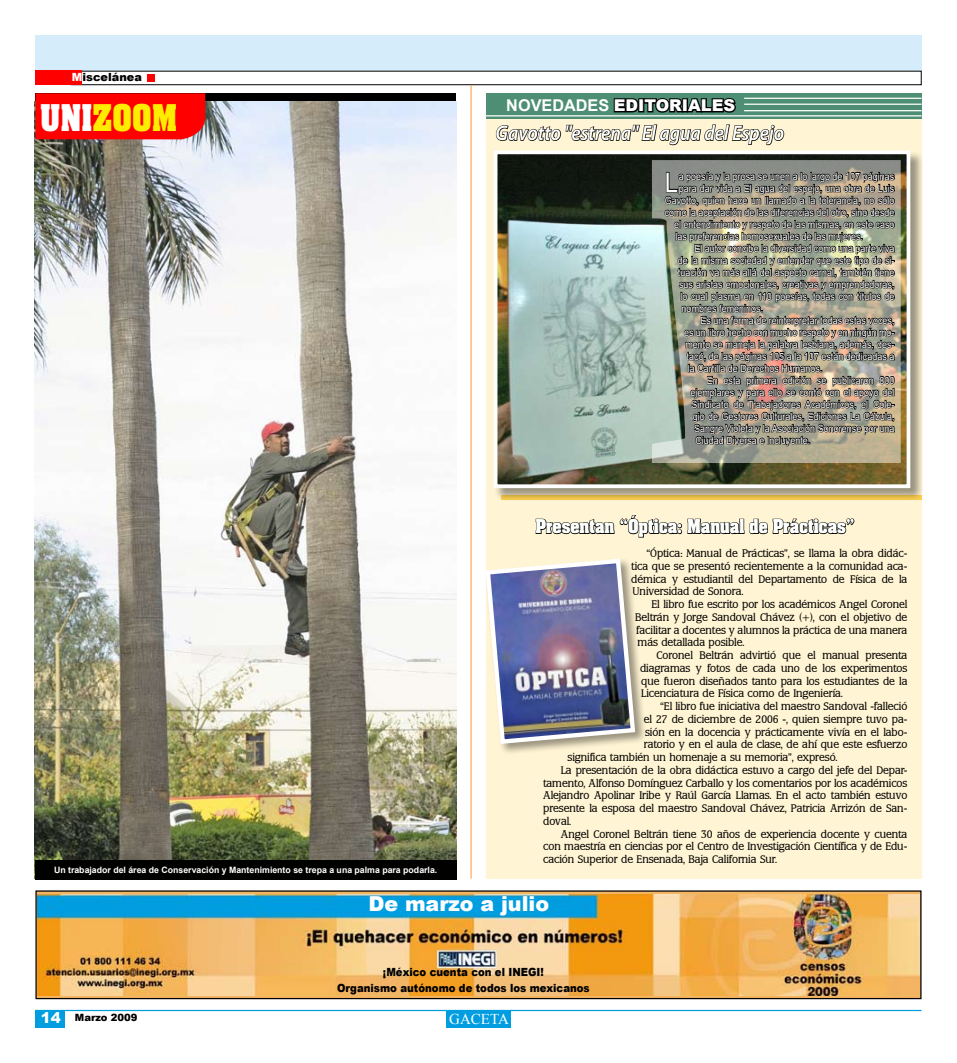
<style>
.page{position:relative;width:957px;height:1063px;background:#fff}
.page>*{position:absolute;margin:0;border:0;box-sizing:border-box;transform-origin:0 0}
.t1{font:31.25px "Aardvark";color:#ffed00;scale:.87 1}
.t2{font:26.75px "Arial";color:#fff;scale:.9 1}
.t3{font:italic 600 21.25px "Myriad Pro";color:#fdfffd;scale:.9 1}
.t4{font:900 20.62px "Arial";color:#fff}
.t5{font:16.25px "Aardvark";color:#fdfffd;scale:.9 1}
.t6{font:900 16.25px "Arial";color:#fff}
.t7{font:15px "Times New Roman";color:#fff}
.t8{font:900 11.25px/15.9px "Arial";color:#000;text-align:center;scale:.9 1}
.t9{font:900 11.25px "Arial";color:#000}
.t10{font:10.62px/12.8px "Marlon Book DB Normal";color:#000;text-align:justify}
.t11{font:10px "Arial";color:#fff;scale:.9 1}
.t12{font:10px "Arial MT Black";color:#000}
.t13{font:700 8.75px "Arial";color:#fff}
.s1{color:#fff}
.s2{font-weight:700}
.s3{font-family:"Arial";font-weight:900;font-size:15px;color:#fff}
</style>
<div class="page">
<div style="left:35px;top:35px;width:886px;height:36px;background:#d5edfa"></div>
<div style="left:71px;top:71px;width:850px;height:14px;border:1px solid #000"></div>
<div style="left:35px;top:71px;width:47px;height:14px;background:#f00"></div>
<div style="left:148px;top:75px;width:7px;height:7px;background:#f00"></div>
<hr style="left:35px;top:1010px;width:886px;height:1px;background:#009ee0">
<div style="left:446px;top:1010px;width:65px;height:18px;background:#009ee0"></div>
<div style="left:35px;top:1010px;width:30px;height:18px;background:#009ee0"></div>
<svg style="left:73px;top:999px;width:67px;height:13px"></svg>
<img style="left:34px;top:101px;width:423px;height:778px">
<div style="left:35px;top:93px;width:421px;height:7px;background:#000"></div>
<div style="left:35px;top:93px;width:170px;height:46px;background:#f00"></div>
<div style="left:485px;top:119px;width:436px;height:760px;background:#fff4d3"></div>
<div style="left:485px;top:93px;width:436px;height:25px;background:#4d8e74"></div>
<svg style="left:613px;top:98px;width:123px;height:15px;background:#12221c"></svg>
<hr style="left:485px;top:115px;width:436px;height:2px;background:#fff">
<hr style="left:744px;top:110px;width:177px;height:1px;background:#fff">
<hr style="left:744px;top:104px;width:177px;height:1px;background:#fff">
<hr style="left:744px;top:98px;width:177px;height:1px;background:#fff">
<div style="left:484px;top:557px;width:162px;height:198px;background:#000;opacity:.4"></div>
<img style="left:484px;top:556px;width:153px;height:190px">
<hr style="left:470px;top:85px;width:2px;height:794px;background:#ffae5b">
<svg style="left:37px;top:892px;width:882px;height:105px;background:#f2b561"></svg>
<div style="left:35px;top:890px;width:886px;height:109px;border:1px solid #000"></div>
<img style="left:37px;top:894px;width:882px;height:101px">
<svg style="left:535px;top:515px;width:320px;height:23px"></svg>
<svg style="left:495px;top:124px;width:290px;height:22px"></svg>
<div style="left:35px;top:860px;width:421px;height:20px;background:#010200"></div>
<div style="left:494px;top:151px;width:430px;height:351px;background:#000;opacity:.4"></div>
<img style="left:499px;top:155px;width:406px;height:328px">
<div style="left:494px;top:150px;width:416px;height:338px;border:4px solid #fff"></div>
<svg style="left:652px;top:160px;width:248px;height:303px;background:#abafa1"></svg>
<img style="left:663px;top:167px;width:233px;height:281px">
<p class="t9" style="left:72px;top:69px;width:72px"><span class="s1">M</span>iscelánea</p>
<h1 class="t1" style="left:40px;top:95px;width:159px"><span class="s1">UNI</span>ZOOM</h1>
<h3 class="t6" style="left:506px;top:94px;width:230px"><span class="s2">NOVEDADES</span> EDITORIALES</h3>
<h3 class="t3" style="left:495px;top:120px;width:322px">Gavotto ''estrena'' El agua del Espejo</h3>
<h2 class="t2" style="left:665px;top:165px;width:16px">L</h2>
<p class="t11" style="left:678px;top:170px;width:241px">a poesía y la prosa se unen a lo largo de 107 páginas</p>
<p class="t11" style="left:678px;top:182px;width:241px">para dar vida a El agua del espejo, una obra de Luis</p>
<p class="t11" style="left:665px;top:194px;width:257px">Gavotto, quien hace un llamado a la tolerancia, no sólo</p>
<p class="t11" style="left:665px;top:206px;width:257px">como la aceptación de las diferencias del otro, sino desde</p>
<p class="t11" style="left:674px;top:218px;width:246px">el entendimiento y respeto de las mismas, en este caso</p>
<p class="t11" style="left:675px;top:230px;width:210px">las preferencias homosexuales de las mujeres.</p>
<p class="t11" style="left:694px;top:242px;width:224px">El autor concibe la diversidad como una parte viva</p>
<p class="t11" style="left:678px;top:254px;width:242px">de la misma sociedad y entender que este tipo de si-</p>
<p class="t11" style="left:678px;top:266px;width:242px">tuación va más allá del aspecto carnal, también tiene</p>
<p class="t11" style="left:679px;top:278px;width:241px">sus aristas emocionales, creativas y emprendedoras,</p>
<p class="t11" style="left:680px;top:290px;width:239px">lo cual plasma en 110 poesías, todas con títulos de</p>
<p class="t11" style="left:681px;top:302px;width:92px">nombres femeninos.</p>
<p class="t11" style="left:700px;top:314px;width:217px">Es una forma de reinterpretar todas estas voces,</p>
<p class="t11" style="left:684px;top:326px;width:235px">es un libro hecho con mucho respeto y en ningún mo-</p>
<p class="t11" style="left:685px;top:338px;width:234px">mento se maneja la palabra lesbiana, además, des-</p>
<p class="t11" style="left:686px;top:350px;width:232px">tacó, de las páginas 105 a la 107 están dedicadas a</p>
<p class="t11" style="left:688px;top:362px;width:151px">la Cartilla de Derechos Humanos.</p>
<p class="t11" style="left:707px;top:374px;width:210px">En esta primera edición se publicaron 800</p>
<p class="t11" style="left:690px;top:386px;width:228px">ejemplares y para ello se contó con el apoyo del</p>
<p class="t11" style="left:691px;top:398px;width:227px">Sindicato de Trabajadores Académicos, el Cole-</p>
<p class="t11" style="left:693px;top:410px;width:225px">gio de Gestores Culturales, Ediciones La Cábula,</p>
<p class="t11" style="left:694px;top:422px;width:224px">Sangre Violeta y la Asociación Sonorense por una</p>
<p class="t11" style="left:695px;top:434px;width:129px">Ciudad Diversa e Incluyente.</p>
<p class="t13" style="left:54px;top:864px;width:385px">Un trabajador del área de Conservación y Mantenimiento se trepa a una palma para podarla.</p>
<h3 class="t5" style="left:535px;top:515px;width:356px">Presentan “Óptica: Manual de Prácticas”</h3>
<p class="t10" style="left:631px;top:547px;width:277px;text-indent:15px">“Óptica: Manual de Prácticas”, se llama la obra didác&shy;tica que se presentó recientemente a la comunidad aca&shy;démica y estudiantil del Departamento de Física de la Universidad de Sonora.</p>
<p class="t10" style="left:635px;top:598px;width:274px;text-indent:16px">El libro fue escrito por los académicos Angel Coronel Beltrán y Jorge Sandoval Chávez (+), con el objetivo de facilitar a docentes y alumnos la práctica de una manera más detallada posible.</p>
<p class="t10" style="left:640px;top:649px;width:269px;text-indent:16px">Coronel Beltrán advirtió que el manual presenta diagramas y fotos de cada uno de los experimentos que fueron diseñados tanto para los estudiantes de la Licenciatura de Física como de Ingeniería.</p>
<p class="t10" style="left:660px;top:700px;width:248px">“El libro fue iniciativa del maestro Sandoval -falleció</p>
<p class="t10" style="left:644px;top:713px;width:265px">el 27 de diciembre de 2006 -, quien siempre tuvo pa-</p>
<p class="t10" style="left:645px;top:726px;width:264px">sión en la docencia y prácticamente vivía en el labo-</p>
<p class="t10" style="left:644px;top:738px;width:265px">ratorio y en el aula de clase, de ahí que este esfuerzo</p>
<p class="t10" style="left:567px;top:751px;width:271px">significa también un homenaje a su memoria”, expresó.</p>
<p class="t10" style="left:561px;top:764px;width:348px">La presentación de la obra didáctica estuvo a cargo del jefe del Depar-</p>
<p class="t10" style="left:543px;top:777px;width:366px">tamento, Alfonso Domínguez Carballo y los comentarios por los académicos</p>
<p class="t10" style="left:543px;top:789px;width:366px">Alejandro Apolinar Iribe y Raúl García Llamas. En el acto también estuvo</p>
<p class="t10" style="left:543px;top:802px;width:366px">presente la esposa del maestro Sandoval Chávez, Patricia Arrizón de San-</p>
<p class="t10" style="left:543px;top:815px;width:29px">doval.</p>
<p class="t10" style="left:561px;top:828px;width:348px">Angel Coronel Beltrán tiene 30 años de experiencia docente y cuenta</p>
<p class="t10" style="left:543px;top:840px;width:366px">con maestría en ciencias por el Centro de Investigación Científica y de Edu-</p>
<p class="t10" style="left:543px;top:853px;width:235px">cación Superior de Ensenada, Baja California Sur.</p>
<h3 class="t4" style="left:368px;top:889px;width:182px">De marzo a julio</h3>
<p class="t8" style="left:337px;top:964px;width:282px">¡México cuenta con el INEGI!<br>Organismo autónomo de todos los mexicanos</p>
<p class="t12" style="left:41px;top:1011px;width:98px"><span class="s3">14</span> Marzo 2009</p>
<h3 class="t7" style="left:449px;top:1009px;width:61px">GACETA</h3>
</div>
